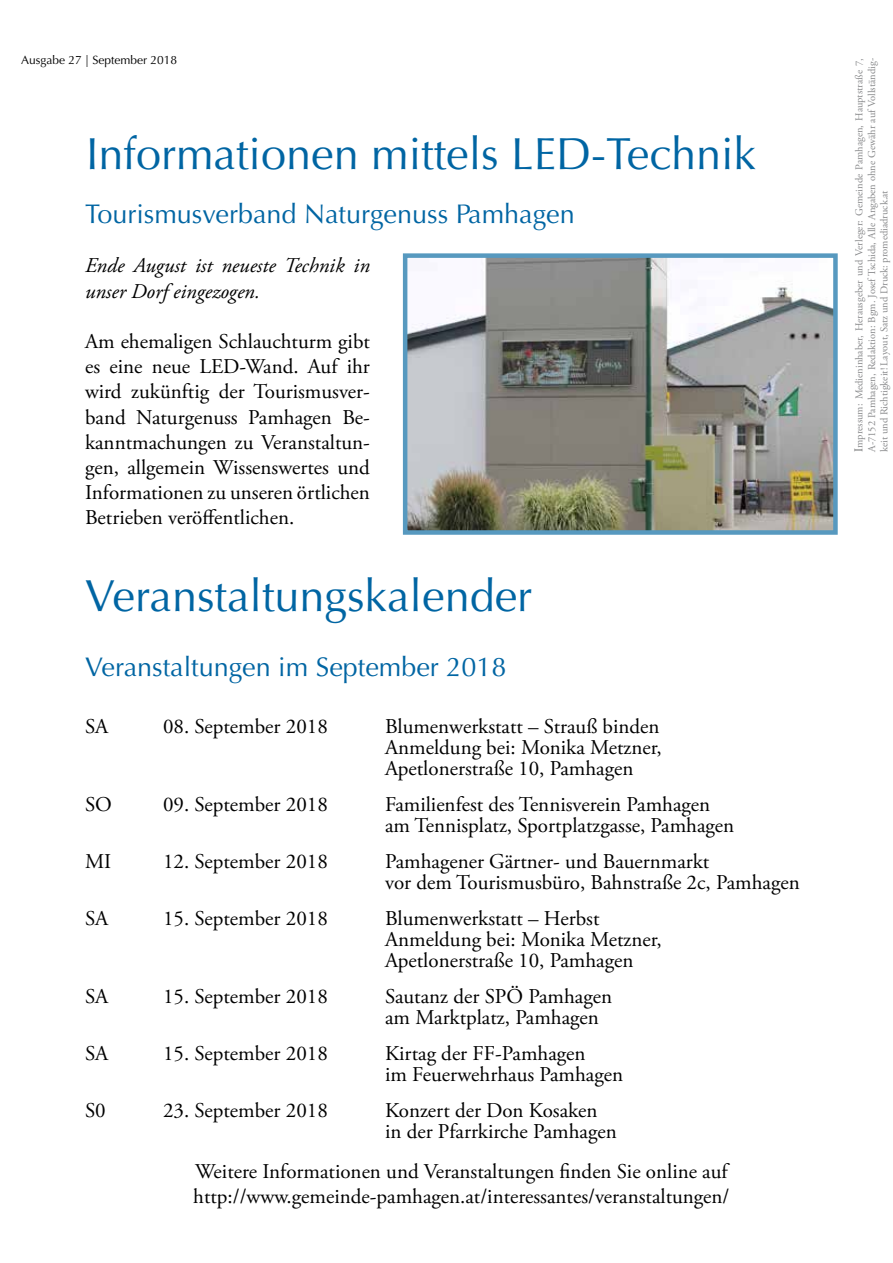
<style>
.page{position:relative;width:893px;height:1263px;background:#fff}
.page>*{position:absolute;margin:0;border:0;box-sizing:border-box;transform-origin:0 0}
.t1{font:45px "Optima LT Std";color:#0065a3}
.t2{font:27px "Optima LT Std";color:#0065a3}
.t3{font:21px/21px "Adobe Garamond Pro";color:#000}
.t4{font:italic 21px/25.2px "Adobe Garamond Pro";color:#000}
.t5{font:12px "Optima LT Std";color:#000}
.t6{font:10.5px/12.6px "Adobe Garamond Pro";color:#87888a;text-align:justify}
.s1{font-size:12px;color:#707172}
</style>
<div class="page">
<img style="left:408px;top:258px;width:425px;height:272px">
<div style="left:403px;top:253px;width:435px;height:282px;border:4px solid #5799bf"></div>
<p class="t5" style="left:21px;top:53px;width:157px">Ausgabe 27 | September 2018</p>
<h1 class="t1" style="left:86px;top:128px;width:671px">Informationen mittels LED-Technik</h1>
<p class="t2" style="left:85px;top:198px;width:491px">Tourismusverband Naturgenuss Pamhagen</p>
<p class="t4" style="left:85px;top:254px;width:286px">Ende August ist neueste Technik in unser Dorf eingezogen.</p>
<p class="t3" style="left:85px;top:329px;width:286px;line-height:25.2px;text-align:justify">Am ehemaligen Schlauchturm gibt es eine neue LED-Wand. Auf ihr wird zukünftig der Tourismusver&shy;band Naturgenuss Pamhagen Be&shy;kanntmachungen zu Veranstaltun&shy;gen, allgemein Wissenswertes und Informationen zu unseren örtlichen Betrieben veröffentlichen.</p>
<h1 class="t1" style="left:85px;top:570px;width:449px">Veranstaltungskalender</h1>
<p class="t2" style="left:85px;top:651px;width:423px">Veranstaltungen im September 2018</p>
<p class="t3" style="left:85px;top:716px;width:25px">SA</p>
<p class="t3" style="left:163px;top:716px;width:166px">08. September 2018</p>
<p class="t3" style="left:385px;top:716px;width:278px;text-align:justify">Blumenwerkstatt – Strauß binden Anmeldung bei: Monika Metzner, Apetlonerstraße 10, Pamhagen</p>
<p class="t3" style="left:85px;top:794px;width:28px">SO</p>
<p class="t3" style="left:163px;top:794px;width:166px">09. September 2018</p>
<p class="t3" style="left:385px;top:794px;width:351px">Familienfest des Tennisverein Pamhagen am Tennisplatz, Sportplatzgasse, Pamhagen</p>
<p class="t3" style="left:85px;top:851px;width:28px">MI</p>
<p class="t3" style="left:163px;top:851px;width:166px">12. September 2018</p>
<p class="t3" style="left:385px;top:851px;width:416px">Pamhagener Gärtner- und Bauernmarkt<br>vor dem Tourismusbüro, Bahnstraße 2c, Pamhagen</p>
<p class="t3" style="left:85px;top:908px;width:25px">SA</p>
<p class="t3" style="left:163px;top:908px;width:166px">15. September 2018</p>
<p class="t3" style="left:385px;top:908px;width:278px">Blumenwerkstatt – Herbst<br>Anmeldung bei: Monika Metzner,<br>Apetlonerstraße 10, Pamhagen</p>
<p class="t3" style="left:85px;top:986px;width:25px">SA</p>
<p class="t3" style="left:163px;top:986px;width:166px">15. September 2018</p>
<p class="t3" style="left:385px;top:986px;width:229px">Sautanz der SPÖ Pamhagen am Marktplatz, Pamhagen</p>
<p class="t3" style="left:85px;top:1043px;width:25px">SA</p>
<p class="t3" style="left:163px;top:1043px;width:166px">15. September 2018</p>
<p class="t3" style="left:385px;top:1043px;width:240px">Kirtag der FF-Pamhagen<br>im Feuerwehrhaus Pamhagen</p>
<p class="t3" style="left:85px;top:1100px;width:22px">S0</p>
<p class="t3" style="left:163px;top:1100px;width:166px">23. September 2018</p>
<p class="t3" style="left:385px;top:1100px;width:233px">Konzert der Don Kosaken in der Pfarrkirche Pamhagen</p>
<p class="t3" style="left:193px;top:1159px;width:538px;line-height:25.2px">Weitere Informationen und Veranstaltungen finden Sie online auf http://www.gemeinde-pamhagen.at/interessantes/veranstaltungen/</p>
<p class="t6" style="left:853px;top:452px;width:395px;rotate:-90deg"><span class="s1">I</span>mpressum: Medieninhaber, Herausgeber und Verleger: Gemeinde Pamhagen, Hauptstraße 7, A-7152 Pamhagen, Redaktion: Bgm. Josef Tschida, Alle Angaben ohne Gewähr auf Vollständig&shy;keit und Richtigkeit! Layout, Satz und Druck: promediadruck.at</p>
</div>
